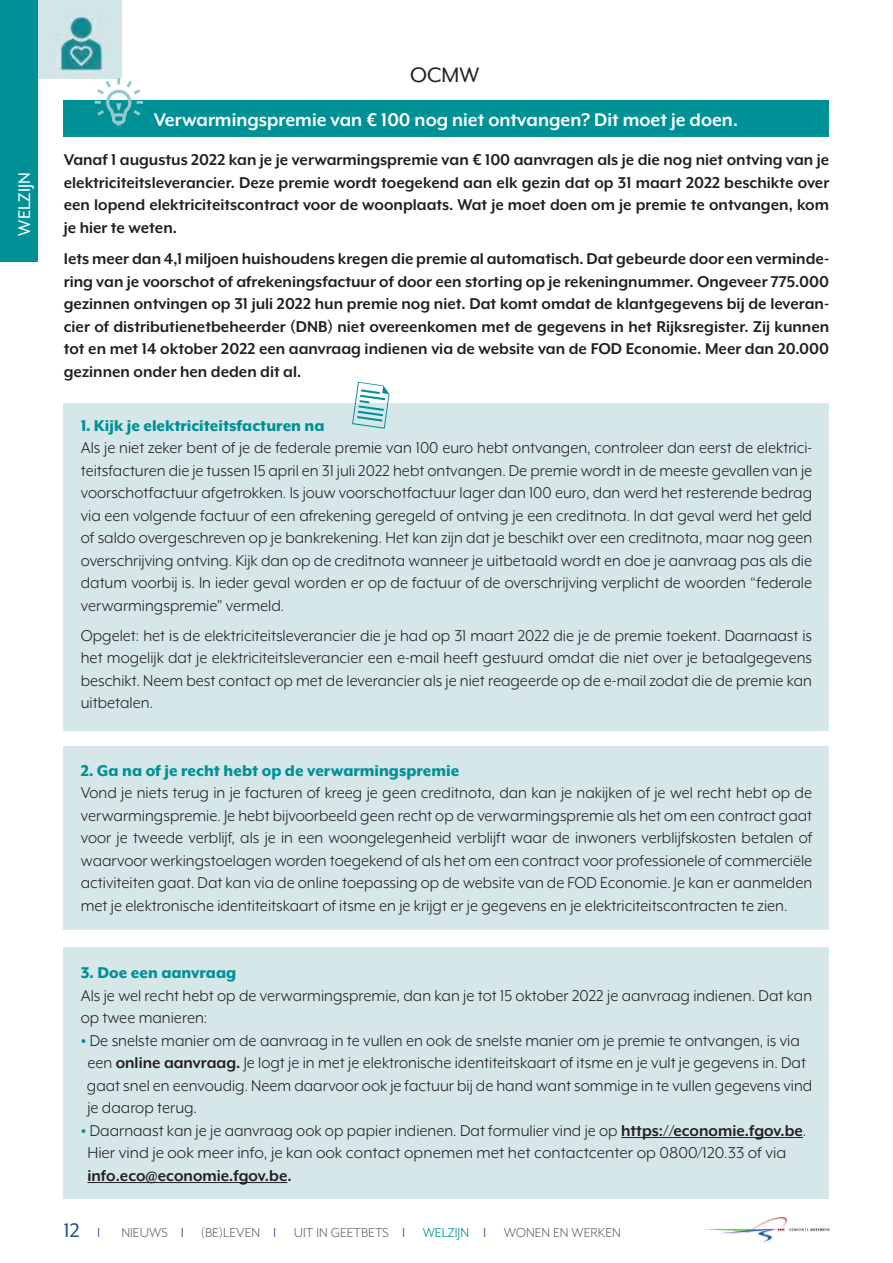
<style>
.page{position:relative;width:893px;height:1263px;background:#fff}
.page>*{position:absolute;margin:0;border:0;box-sizing:border-box;transform-origin:0 0}
.t1{font:24px "Mr Eaves XL Mod OT";color:#231f20}
.t2{font:22.5px "Mr Eaves XL Mod OT";color:#214d88}
.t3{font:700 21px "Mr Eaves XL Mod OT";color:#fff}
.t4{font:19.5px "Mr Eaves XL Mod OT";color:#fff}
.t5{font:18px/22.5px "Mr Eaves XL Mod OT";color:#231f20;text-align:justify}
.t6{font:700 18px/22.5px "Mr Eaves XL Mod OT";color:#231f20;text-align:justify}
.t7{font:800 18px "Mr Eaves XL Mod OT";color:#009196}
.t8{font:15px "Mr Eaves XL Mod OT";color:#6c6d70}
.s1{font-weight:800;color:#009196}
.s2{font-weight:700}
.s3{color:#214d88}
.s4{color:#009196}
</style>
<div class="page">
<img style="left:704px;top:1217px;width:126px;height:25px">
<img style="left:37px;top:0;width:85px;height:78px">
<div style="left:0;top:0;width:37px;height:261px;background:#009196"></div>
<div style="left:64px;top:403px;width:765px;height:327px;background:#d6e7ea"></div>
<div style="left:64px;top:746px;width:765px;height:184px;background:#d6e7ea"></div>
<div style="left:64px;top:948px;width:765px;height:251px;background:#d6e7ea"></div>
<div style="left:63px;top:101px;width:765px;height:36px;background:#009196"></div>
<hr style="left:621px;top:1137px;width:182px;height:1px;background:#231f20">
<hr style="left:87px;top:1182px;width:200px;height:1px;background:#231f20">
<svg style="left:95px;top:78px;width:48px;height:48px"></svg>
<svg style="left:352px;top:382px;width:37px;height:47px"></svg>
<p class="t4" style="left:14px;top:236px;width:64px;rotate:-90deg">WELZIJN</p>
<h1 class="t1" style="left:410px;top:61px;width:70px">OCMW</h1>
<p class="t3" style="left:154px;top:108px;width:585px">Verwarmingspremie van € 100 nog niet ontvangen? Dit moet je doen.</p>
<p class="t6" style="left:64px;top:148px;width:767px">Vanaf 1 augustus 2022 kan je je verwarmingspremie van € 100 aanvragen als je die nog niet ontving van je elektriciteitsleverancier. Deze premie wordt toegekend aan elk gezin dat op 31 maart 2022 beschikte over een lopend elektriciteitscontract voor de woonplaats. Wat je moet doen om je premie te ontvangen, kom je hier te weten.</p>
<p class="t6" style="left:64px;top:247px;width:767px">Iets meer dan 4,1 miljoen huishoudens kregen die premie al automatisch. Dat gebeurde door een verminde&shy;ring van je voorschot of afrekeningsfactuur of door een storting op je rekeningnummer. Ongeveer 775.000 gezinnen ontvingen op 31 juli 2022 hun premie nog niet. Dat komt omdat de klantgegevens bij de leveran&shy;cier of distributienetbeheerder (DNB) niet overeenkomen met de gegevens in het Rijksregister. Zij kunnen tot en met 14 oktober 2022 een aanvraag indienen via de website van de FOD Economie. Meer dan 20.000 gezinnen onder hen deden dit al.</p>
<p class="t7" style="left:81px;top:415px;width:245px">1. Kijk je elektriciteitsfacturen na</p>
<p class="t5" style="left:81px;top:436px;width:733px">Als je niet zeker bent of je de federale premie van 100 euro hebt ontvangen, controleer dan eerst de elektrici&shy;teitsfacturen die je tussen 15 april en 31 juli 2022 hebt ontvangen. De premie wordt in de meeste gevallen van je voorschotfactuur afgetrokken. Is jouw voorschotfactuur lager dan 100 euro, dan werd het resterende bedrag via een volgende factuur of een afrekening geregeld of ontving je een creditnota. In dat geval werd het geld of saldo overgeschreven op je bankrekening. Het kan zijn dat je beschikt over een creditnota, maar nog geen overschrijving ontving. Kijk dan op de creditnota wanneer je uitbetaald wordt en doe je aanvraag pas als die datum voorbij is. In ieder geval worden er op de factuur of de overschrijving verplicht de woorden “federale verwarmingspremie” vermeld.</p>
<p class="t5" style="left:81px;top:624px;width:733px">Opgelet: het is de elektriciteitsleverancier die je had op 31 maart 2022 die je de premie toekent. Daarnaast is het mogelijk dat je elektriciteitsleverancier een e-mail heeft gestuurd omdat die niet over je betaalgegevens beschikt. Neem best contact op met de leverancier als je niet reageerde op de e-mail zodat die de premie kan uitbetalen.</p>
<p class="t7" style="left:81px;top:760px;width:380px">2. Ga na of je recht hebt op de verwarmingspremie</p>
<p class="t5" style="left:81px;top:781px;width:733px">Vond je niets terug in je facturen of kreeg je geen creditnota, dan kan je nakijken of je wel recht hebt op de verwarmingspremie. Je hebt bijvoorbeeld geen recht op de verwarmingspremie als het om een contract gaat voor je tweede verblijf, als je in een woongelegenheid verblijft waar de inwoners verblijfskosten betalen of waarvoor werkingstoelagen worden toegekend of als het om een contract voor professionele of commerciële activiteiten gaat. Dat kan via de online toepassing op de website van de FOD Economie. Je kan er aanmelden met je elektronische identiteitskaart of itsme en je krijgt er je gegevens en je elektriciteitscontracten te zien.</p>
<p class="t7" style="left:81px;top:962px;width:157px">3. Doe een aanvraag</p>
<p class="t5" style="left:81px;top:984px;width:733px">Als je wel recht hebt op de verwarmingspremie, dan kan je tot 15 oktober 2022 je aanvraag indienen. Dat kan op twee manieren:</p>
<p class="t5" style="left:87px;top:1029px;width:727px;text-align:left;text-indent:-6px"><span class="s1">•</span> De snelste manier om de aanvraag in te vullen en ook de snelste manier om je premie te ontvangen, is via een <span class="s2">online aanvraag.</span> Je logt je in met je elektronische identiteitskaart of itsme en je vult je gegevens in. Dat gaat snel en eenvoudig. Neem daarvoor ook je factuur bij de hand want sommige in te vullen gegevens vind je daarop terug.</p>
<p class="t5" style="left:87px;top:1119px;width:720px;text-indent:-7px"><span class="s1">•</span> Daarnaast kan je je aanvraag ook op papier indienen. Dat formulier vind je op <span class="s2">https://economie.fgov.be</span>.<br>Hier vind je ook meer info, je kan ook contact opnemen met het contactcenter op 0800/120.33 of via</p>
<p class="t6" style="left:87px;top:1164px;width:206px">info.eco@economie.fgov.be.</p>
<p class="t2" style="left:64px;top:1217px;width:17px">12</p>
<p class="t8" style="left:121px;top:1224px;width:501px">NIEUWS <span class="s3">❘</span> (BE)LEVEN <span class="s3">❘</span> UIT IN GEETBETS <span class="s3">❘</span> <span class="s4">WELZIJN</span> <span class="s3">❘</span> WONEN EN WERKEN</p>
</div>
